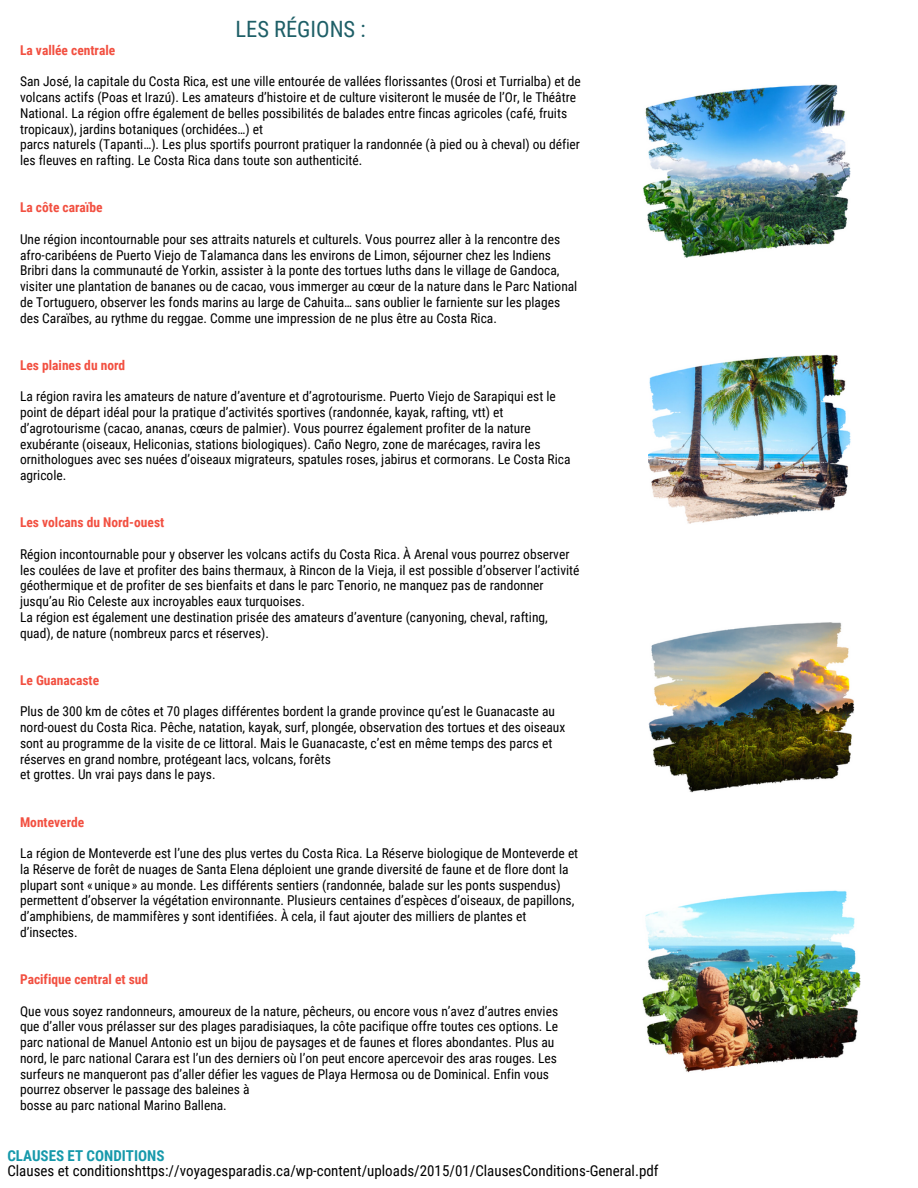
<style>
.page{position:relative;width:918px;height:1188px;background:#fff}
.page>*{position:absolute;margin:0;border:0;box-sizing:border-box;transform-origin:0 0}
.t1{font:22.5px "Roboto Condensed";color:#1e5f67}
.t2{font:15px "Roboto Condensed";color:#000}
.t3{font:700 15px "Roboto Condensed";color:#1799ab}
.t4{font:13.5px/15.8px "Roboto Condensed";color:#000}
.t5{font:700 13.5px "Roboto Condensed";color:#f25041}
</style>
<div class="page">
<img style="left:643px;top:84px;width:208px;height:174px">
<img style="left:648px;top:354px;width:203px;height:170px">
<img style="left:648px;top:622px;width:206px;height:170px">
<img style="left:642px;top:890px;width:219px;height:183px">
<h1 class="t1" style="left:236px;top:16px;width:132px">LES RÉGIONS :</h1>
<p class="t5" style="left:20px;top:42px;width:97px">La vallée centrale</p>
<p class="t4" style="left:20px;top:74px;width:562px">San José, la capitale du Costa Rica, est une ville entourée de vallées florissantes (Orosi et Turrialba) et de volcans actifs (Poas et Irazú). Les amateurs d’histoire et de culture visiteront le musée de l’Or, le Théâtre National. La région offre également de belles possibilités de balades entre fincas agricoles (café, fruits tropicaux), jardins botaniques (orchidées…) et<br>parcs naturels (Tapanti…). Les plus sportifs pourront pratiquer la randonnée (à pied ou à cheval) ou défier les fleuves en rafting. Le Costa Rica dans toute son authenticité.</p>
<p class="t5" style="left:20px;top:200px;width:84px">La côte caraïbe</p>
<p class="t4" style="left:20px;top:231px;width:559px">Une région incontournable pour ses attraits naturels et culturels. Vous pourrez aller à la rencontre des afro-caribéens de Puerto Viejo de Talamanca dans les environs de Limon, séjourner chez les Indiens Bribri dans la communauté de Yorkin, assister à la ponte des tortues luths dans le village de Gandoca, visiter une plantation de bananes ou de cacao, vous immerger au cœur de la nature dans le Parc National de Tortuguero, observer les fonds marins au large de Cahuita… sans oublier le farniente sur les plages des Caraïbes, au rythme du reggae. Comme une impression de ne plus être au Costa Rica.</p>
<p class="t5" style="left:20px;top:357px;width:107px">Les plaines du nord</p>
<p class="t4" style="left:20px;top:389px;width:552px">La région ravira les amateurs de nature d’aventure et d’agrotourisme. Puerto Viejo de Sarapiqui est le point de départ idéal pour la pratique d’activités sportives (randonnée, kayak, rafting, vtt) et d’agrotourisme (cacao, ananas, cœurs de palmier). Vous pourrez également profiter de la nature exubérante (oiseaux, Heliconias, stations biologiques). Caño Negro, zone de marécages, ravira les ornithologues avec ses nuées d’oiseaux migrateurs, spatules roses, jabirus et cormorans. Le Costa Rica agricole.</p>
<p class="t5" style="left:20px;top:515px;width:146px">Les volcans du Nord-ouest</p>
<p class="t4" style="left:20px;top:546px;width:561px">Région incontournable pour y observer les volcans actifs du Costa Rica. À Arenal vous pourrez observer les coulées de lave et profiter des bains thermaux, à Rincon de la Vieja, il est possible d’observer l’activité géothermique et de profiter de ses bienfaits et dans le parc Tenorio, ne manquez pas de randonner jusqu’au Rio Celeste aux incroyables eaux turquoises.<br>La région est également une destination prisée des amateurs d’aventure (canyoning, cheval, rafting, quad), de nature (nombreux parcs et réserves).</p>
<p class="t5" style="left:20px;top:672px;width:81px">Le Guanacaste</p>
<p class="t4" style="left:20px;top:704px;width:547px">Plus de 300 km de côtes et 70 plages différentes bordent la grande province qu’est le Guanacaste au nord-ouest du Costa Rica. Pêche, natation, kayak, surf, plongée, observation des tortues et des oiseaux sont au programme de la visite de ce littoral. Mais le Guanacaste, c’est en même temps des parcs et réserves en grand nombre, protégeant lacs, volcans, forêts<br>et grottes. Un vrai pays dans le pays.</p>
<p class="t5" style="left:20px;top:814px;width:66px">Monteverde</p>
<p class="t4" style="left:20px;top:846px;width:560px">La région de Monteverde est l’une des plus vertes du Costa Rica. La Réserve biologique de Monteverde et la Réserve de forêt de nuages de Santa Elena déploient une grande diversité de faune et de flore dont la plupart sont « unique » au monde. Les différents sentiers (randonnée, balade sur les ponts suspendus) permettent d’observer la végétation environnante. Plusieurs centaines d’espèces d’oiseaux, de papillons, d’amphibiens, de mammifères y sont identifiées. À cela, il faut ajouter des milliers de plantes et d’insectes.</p>
<p class="t5" style="left:20px;top:972px;width:130px">Pacifique central et sud</p>
<p class="t4" style="left:20px;top:1003px;width:540px">Que vous soyez randonneurs, amoureux de la nature, pêcheurs, ou encore vous n’avez d’autres envies que d’aller vous prélasser sur des plages paradisiaques, la côte pacifique offre toutes ces options. Le parc national de Manuel Antonio est un bijou de paysages et de faunes et flores abondantes. Plus au nord, le parc national Carara est l’un des derniers où l’on peut encore apercevoir des aras rouges. Les surfeurs ne manqueront pas d’aller défier les vagues de Playa Hermosa ou de Dominical. Enfin vous pourrez observer le passage des baleines à<br>bosse au parc national Marino Ballena.</p>
<p class="t3" style="left:7px;top:1147px;width:159px">CLAUSES ET CONDITIONS</p>
<p class="t2" style="left:7px;top:1162px;width:653px">Clauses et conditionshttps://voyagesparadis.ca/wp-content/uploads/2015/01/ClausesConditions-General.pdf</p>
</div>
